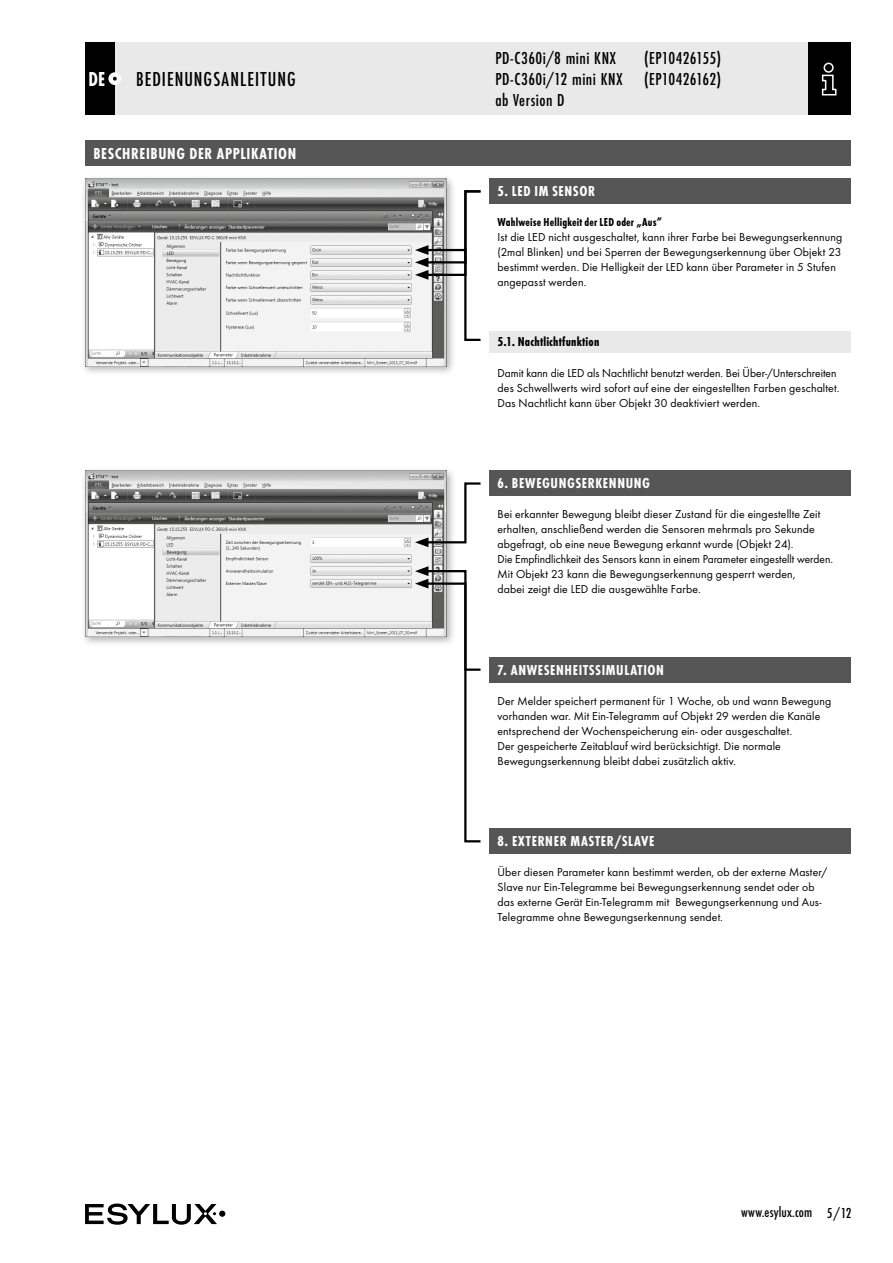
<style>
.page{position:relative;width:893px;height:1263px;background:#fff}
.page>*{position:absolute;margin:0;border:0;box-sizing:border-box;transform-origin:0 0}
.t1{font:500 21px "Futura Con";letter-spacing:.05em;color:#000}
.t2{font:700 21px "Futura Con";color:#fff;scale:.95 1}
.t3{font:500 18px/21px "Futura Con";letter-spacing:.025em;color:#000;text-align:justify}
.t4{font:700 16.5px "Futura Con";letter-spacing:.035em;color:#fff}
.t5{font:700 15px "Futura Con";letter-spacing:.045em;color:#fff}
.t6{font:500 15px "Futura Con";letter-spacing:.01em;color:#000}
.t7{font:700 13.5px "Futura Con";letter-spacing:.015em;color:#000}
.t8{font:12px/15px "Futura Boo";letter-spacing:.01em;color:#000}
.t9{font:700 12px "Futura Con";letter-spacing:.015em;color:#000}
</style>
<div class="page">
<div style="left:85px;top:43px;width:765px;height:72px;background:#e9e9e9"></div>
<div style="left:808px;top:43px;width:42px;height:72px;background:#000"></div>
<svg style="left:821px;top:62px;width:16px;height:34px"></svg>
<div style="left:85px;top:43px;width:30px;height:72px;background:#000"></div>
<div style="left:108px;top:72px;width:13px;height:13px;background:#fff;border-radius:50%"></div>
<svg style="left:113px;top:77px;width:4px;height:4px"></svg>
<div style="left:219px;top:1210px;width:6px;height:7px;background:#000;border-radius:50%"></div>
<svg style="left:85px;top:1203px;width:132px;height:22px"></svg>
<div style="left:489px;top:331px;width:361px;height:22px;background:#e9e9e9"></div>
<div style="left:489px;top:179px;width:361px;height:25px;background:#565656"></div>
<div style="left:85px;top:140px;width:765px;height:26px;background:#565656"></div>
<div style="left:81px;top:175px;width:376px;height:201px;background:#000;opacity:.3"></div>
<img style="left:85px;top:179px;width:361px;height:187px">
<svg style="left:415px;top:189px;width:66px;height:153px"></svg>
<div style="left:81px;top:466px;width:376px;height:181px;background:#000;opacity:.3"></div>
<img style="left:85px;top:470px;width:361px;height:167px">
<div style="left:489px;top:470px;width:361px;height:26px;background:#565656"></div>
<div style="left:489px;top:657px;width:361px;height:25px;background:#565656"></div>
<div style="left:489px;top:828px;width:361px;height:26px;background:#565656"></div>
<svg style="left:415px;top:481px;width:66px;height:66px"></svg>
<svg style="left:415px;top:566px;width:66px;height:277px"></svg>
<h1 class="t2" style="left:88px;top:67px;width:19px">DE</h1>
<h1 class="t1" style="left:136px;top:67px;width:161px">BEDIENUNGSANLEITUNG</h1>
<h3 class="t4" style="left:94px;top:144px;width:204px">BESCHREIBUNG DER APPLIKATION</h3>
<h2 class="t3" style="left:495px;top:47px;width:227px;text-indent:149px">(EP10426155)<br>PD-C360i/12 mini KNX (EP10426162) ab Version D</h2>
<h2 class="t3" style="left:495px;top:47px;width:122px">PD-C360i/8 mini KNX</h2>
<p class="t5" style="left:497px;top:183px;width:99px">5. LED IM SENSOR</p>
<p class="t9" style="left:497px;top:216px;width:166px">Wahlweise Helligkeit der LED oder „Aus”</p>
<p class="t8" style="left:497px;top:230px;width:346px">Ist die LED nicht ausgeschaltet, kann ihrer Farbe bei Bewegungserkennung (2mal Blinken) und bei Sperren der Bewegungserkennung über Objekt 23 bestimmt werden. Die Helligkeit der LED kann über Parameter in 5 Stufen angepasst werden.</p>
<p class="t7" style="left:497px;top:334px;width:103px">5.1. Nachtlichtfunktion</p>
<p class="t8" style="left:497px;top:365px;width:343px">Damit kann die LED als Nachtlicht benutzt werden. Bei Über-/Unterschreiten des Schwellwerts wird sofort auf eine der eingestellten Farben geschaltet.<br>Das Nachtlicht kann über Objekt 30 deaktiviert werden.</p>
<p class="t5" style="left:497px;top:474px;width:154px">6. BEWEGUNGSERKENNUNG</p>
<p class="t8" style="left:497px;top:506px;width:337px">Bei erkannter Bewegung bleibt dieser Zustand für die eingestellte Zeit erhalten, anschließend werden die Sensoren mehrmals pro Sekunde abgefragt, ob eine neue Bewegung erkannt wurde (Objekt 24).<br>Die Empfindlichkeit des Sensors kann in einem Parameter eingestellt werden.<br>Mit Objekt 23 kann die Bewegungserkennung gesperrt werden,<br>dabei zeigt die LED die ausgewählte Farbe.</p>
<p class="t5" style="left:497px;top:661px;width:168px">7. ANWESENHEITSSIMULATION</p>
<p class="t8" style="left:497px;top:693px;width:335px">Der Melder speichert permanent für 1 Woche, ob und wann Bewegung vorhanden war. Mit Ein-Telegramm auf Objekt 29 werden die Kanäle entsprechend der Wochenspeicherung ein- oder ausgeschaltet.<br>Der gespeicherte Zeitablauf wird berücksichtigt. Die normale Bewegungserkennung bleibt dabei zusätzlich aktiv.</p>
<p class="t5" style="left:497px;top:832px;width:159px">8. EXTERNER MASTER/SLAVE</p>
<p class="t8" style="left:497px;top:864px;width:331px">Über diesen Parameter kann bestimmt werden, ob der externe Master/ Slave nur Ein-Telegramme bei Bewegungserkennung sendet oder ob das externe Gerät Ein-Telegramm mit Bewegungserkennung und Aus-Telegramme ohne Bewegungserkennung sendet.</p>
<p class="t6" style="left:741px;top:1204px;width:112px">www.esylux.com 5/12</p>
</div>
